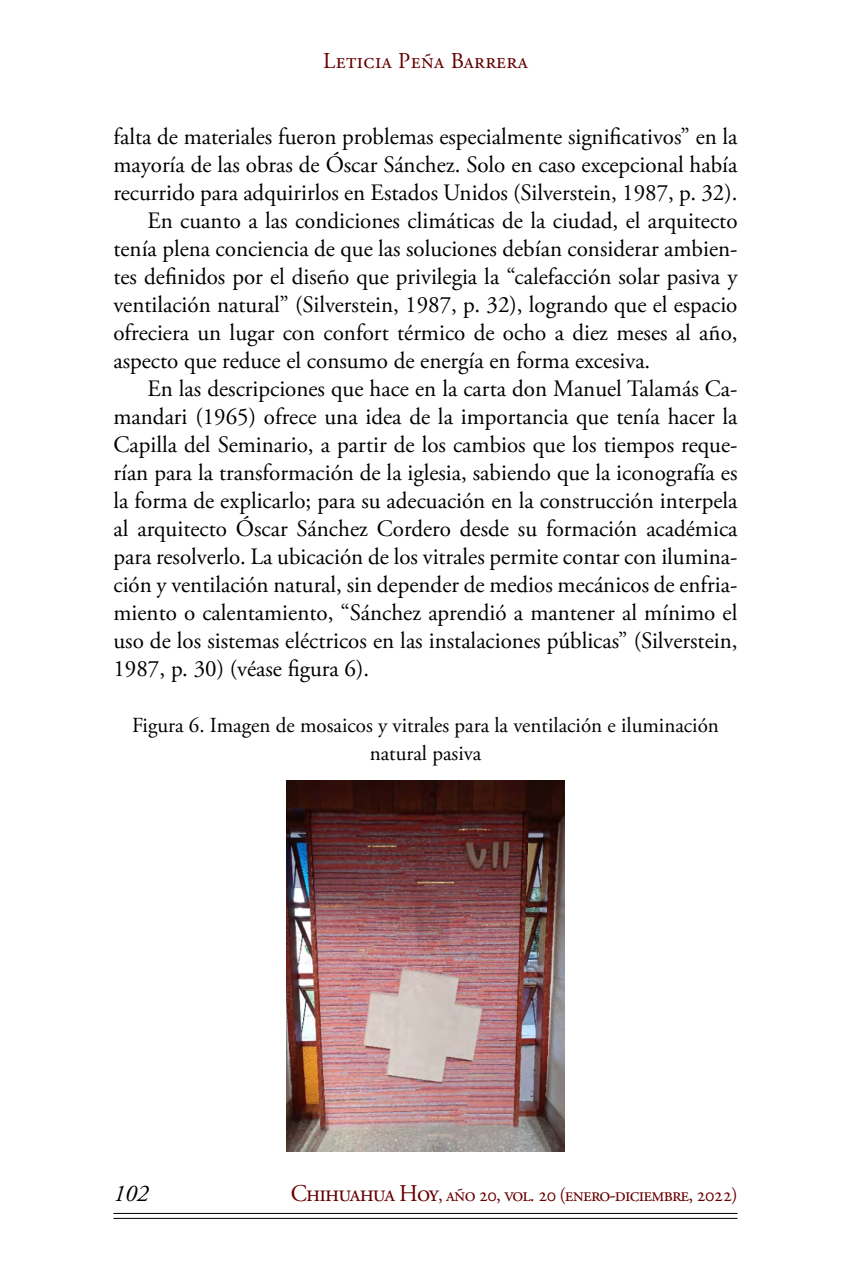
<style>
.page{position:relative;width:851px;height:1265px;background:#fff}
.page>*{position:absolute;margin:0;border:0;box-sizing:border-box;transform-origin:0 0}
.t1{font:italic 24px "Adobe Garamond Pro";color:#000}
.t2{font:23.4px "Adobe Garamond Pro";color:#000}
.t3{font:22.6px "Adobe Garamond Pro";letter-spacing:.02em;color:#660002}
.t4{font:21.4px/28px "Adobe Garamond Pro";color:#000;text-align:center}
.t5{font:19.8px "Adobe Garamond Pro";letter-spacing:-.04em;color:#660002}
.s1{font-size:24px}
</style>
<div class="page">
<hr style="left:113px;top:1212px;width:624px;height:1px;background:#000">
<hr style="left:113px;top:1217px;width:624px;height:1px;background:#000">
<img style="left:287px;top:780px;width:277px;height:371px">
<p class="t3" style="left:323px;top:47px;width:206px">Leticia Peña Barrera</p>
<p class="t2" style="left:113px;top:123px;width:625px">falta de materiales fueron problemas especialmente significativos” en la</p>
<p class="t2" style="left:113px;top:151px;width:625px">mayoría de las obras de Óscar Sánchez. Solo en caso excepcional había</p>
<p class="t2" style="left:113px;top:179px;width:625px">recurrido para adquirirlos en Estados Unidos (Silverstein, 1987, p. 32).</p>
<p class="t2" style="left:147px;top:207px;width:591px">En cuanto a las condiciones climáticas de la ciudad, el arquitecto</p>
<p class="t2" style="left:113px;top:235px;width:625px">tenía plena conciencia de que las soluciones debían considerar ambien-</p>
<p class="t2" style="left:113px;top:263px;width:625px">tes definidos por el diseño que privilegia la “calefacción solar pasiva y</p>
<p class="t2" style="left:113px;top:291px;width:625px">ventilación natural” (Silverstein, 1987, p. 32), logrando que el espacio</p>
<p class="t2" style="left:113px;top:319px;width:625px">ofreciera un lugar con confort térmico de ocho a diez meses al año,</p>
<p class="t2" style="left:113px;top:347px;width:538px">aspecto que reduce el consumo de energía en forma excesiva.</p>
<p class="t2" style="left:147px;top:375px;width:591px">En las descripciones que hace en la carta don Manuel Talamás Ca-</p>
<p class="t2" style="left:113px;top:403px;width:625px">mandari (1965) ofrece una idea de la importancia que tenía hacer la</p>
<p class="t2" style="left:113px;top:431px;width:625px">Capilla del Seminario, a partir de los cambios que los tiempos reque-</p>
<p class="t2" style="left:113px;top:459px;width:625px">rían para la transformación de la iglesia, sabiendo que la iconografía es</p>
<p class="t2" style="left:113px;top:487px;width:625px">la forma de explicarlo; para su adecuación en la construcción interpela</p>
<p class="t2" style="left:113px;top:515px;width:625px">al arquitecto Óscar Sánchez Cordero desde su formación académica</p>
<p class="t2" style="left:113px;top:543px;width:625px">para resolverlo. La ubicación de los vitrales permite contar con ilumina-</p>
<p class="t2" style="left:113px;top:571px;width:625px">ción y ventilación natural, sin depender de medios mecánicos de enfria-</p>
<p class="t2" style="left:113px;top:599px;width:625px">miento o calentamiento, “Sánchez aprendió a mantener al mínimo el</p>
<p class="t2" style="left:113px;top:627px;width:625px">uso de los sistemas eléctricos en las instalaciones públicas” (Silverstein,</p>
<p class="t2" style="left:113px;top:655px;width:257px">1987, p. 30) (véase figura 6).</p>
<p class="t4" style="left:132px;top:712px;width:588px">Figura 6. Imagen de mosaicos y vitrales para la ventilación e iluminación natural pasiva</p>
<p class="t1" style="left:113px;top:1178px;width:36px">102</p>
<p class="t5" style="left:291px;top:1182px;width:448px"><span class="s1">Chihuahua Hoy</span>, año 20, vol. 20 (enero-diciembre, 2022)</p>
</div>
